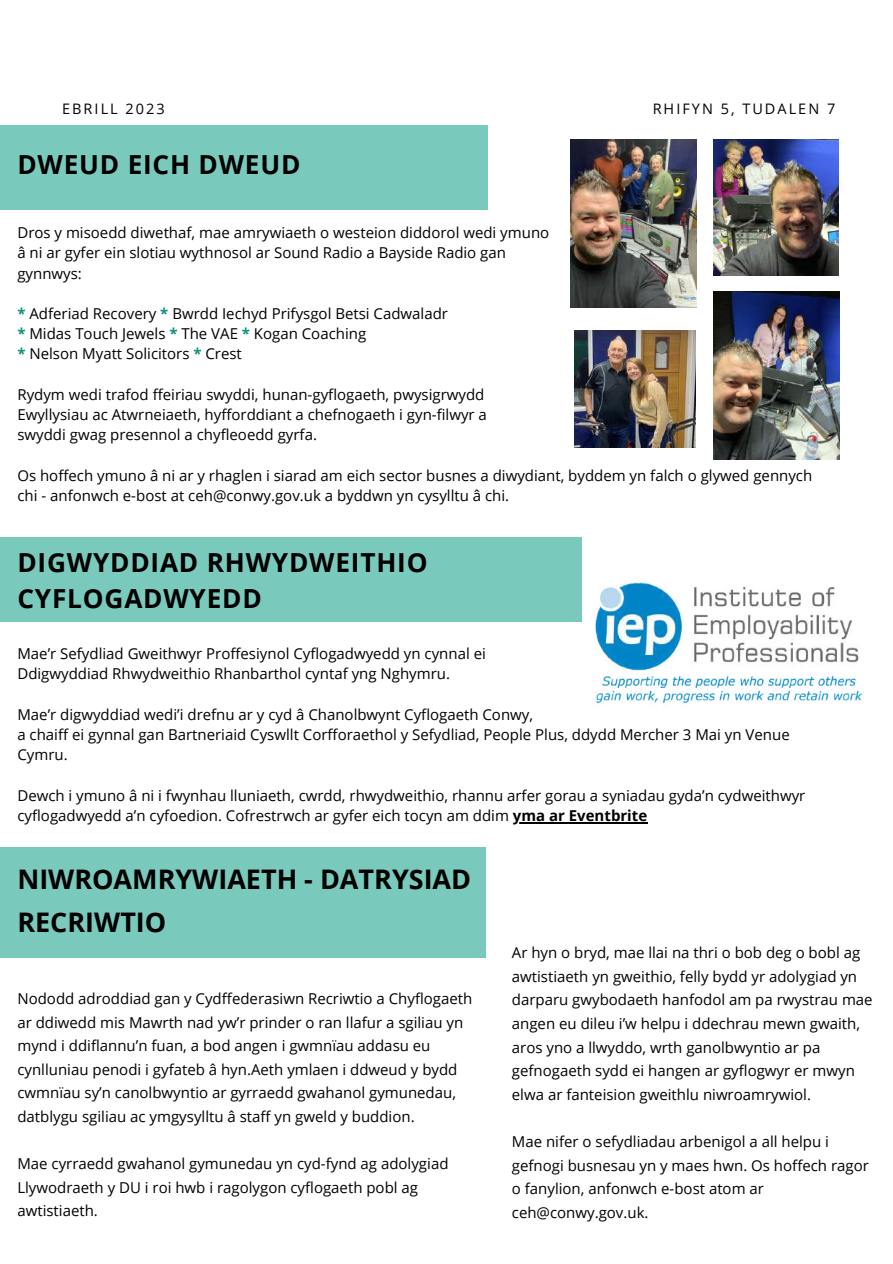
<style>
.page{position:relative;width:893px;height:1264px;background:#fff}
.page>*{position:absolute;margin:0;border:0;box-sizing:border-box;transform-origin:0 0}
.t1{font:700 27px/42.8px "Open Sans";color:#000}
.t2{font:700 26.25px/36px "Open Sans";letter-spacing:.03em;color:#000}
.t3{font:15px/23.5px "Open Sans";color:#000}
.t4{font:14.4px "Open Sans";letter-spacing:.14em;color:#000}
.s1{font-weight:700;color:#0f8f7d}
.s2{font-weight:700}
</style>
<div class="page">
<div style="left:0;top:125px;width:487px;height:85px;background:#79cabd"></div>
<div style="left:0;top:847px;width:486px;height:110px;background:#79cabd"></div>
<div style="left:0;top:537px;width:582px;height:85px;background:#79cabd"></div>
<img style="left:595px;top:582px;width:269px;height:122px">
<img style="left:713px;top:292px;width:126px;height:167px">
<img style="left:570px;top:140px;width:126px;height:167px">
<img style="left:574px;top:330px;width:121px;height:117px">
<img style="left:713px;top:140px;width:125px;height:136px">
<hr style="left:513px;top:822px;width:134px;height:1px;background:#000">
<p class="t4" style="left:62px;top:98px;width:104px">EBRILL 2023</p>
<p class="t4" style="left:652px;top:98px;width:184px">RHIFYN 5, TUDALEN 7</p>
<h2 class="t2" style="left:17px;top:145px;width:284px">DWEUD EICH DWEUD</h2>
<p class="t3" style="left:17px;top:222px;width:533px;line-height:20.2px">Dros y misoedd diwethaf, mae amrywiaeth o westeion diddorol wedi ymuno â ni ar gyfer ein slotiau wythnosol ar Sound Radio a Bayside Radio gan gynnwys:</p>
<p class="t3" style="left:17px;top:303px;width:432px;line-height:20.2px"><span class="s1">*</span> Adferiad Recovery <span class="s1">*</span> Bwrdd Iechyd Prifysgol Betsi Cadwaladr <span class="s1">*</span> Midas Touch Jewels <span class="s1">*</span> The VAE <span class="s1">*</span> Kogan Coaching<br><span class="s1">*</span> Nelson Myatt Solicitors <span class="s1">*</span> Crest</p>
<p class="t3" style="left:17px;top:384px;width:471px;line-height:20.2px">Rydym wedi trafod ffeiriau swyddi, hunan-gyflogaeth, pwysigrwydd<br>Ewyllysiau ac Atwrneiaeth, hyfforddiant a chefnogaeth i gyn-filwyr a swyddi gwag presennol a chyfleoedd gyrfa.</p>
<p class="t3" style="left:17px;top:465px;width:796px;line-height:20.2px">Os hoffech ymuno â ni ar y rhaglen i siarad am eich sector busnes a diwydiant, byddem yn falch o glywed gennych chi - anfonwch e-bost at ceh@conwy.gov.uk a byddwn yn cysylltu â chi.</p>
<h2 class="t2" style="left:17px;top:544px;width:411px">DIGWYDDIAD RHWYDWEITHIO<br>CYFLOGADWYEDD</h2>
<p class="t3" style="left:17px;top:643px;width:470px;line-height:20.2px">Mae’r Sefydliad Gweithwyr Proffesiynol Cyflogadwyedd yn cynnal ei<br>Ddigwyddiad Rhwydweithio Rhanbarthol cyntaf yng Nghymru.</p>
<p class="t3" style="left:17px;top:703px;width:773px;line-height:20.2px">Mae’r digwyddiad wedi’i drefnu ar y cyd â Chanolbwynt Cyflogaeth Conwy,<br>a chaiff ei gynnal gan Bartneriaid Cyswllt Corfforaethol y Sefydliad, People Plus, ddydd Mercher 3 Mai yn Venue<br>Cymru.</p>
<p class="t3" style="left:17px;top:784px;width:789px;line-height:20.2px">Dewch i ymuno â ni i fwynhau lluniaeth, cwrdd, rhwydweithio, rhannu arfer gorau a syniadau gyda’n cydweithwyr cyflogadwyedd a’n cyfoedion. Cofrestrwch ar gyfer eich tocyn am ddim <span class="s2">yma ar Eventbrite</span></p>
<h1 class="t1" style="left:17px;top:857px;width:455px">NIWROAMRYWIAETH - DATRYSIAD<br>RECRIWTIO</h1>
<p class="t3" style="left:17px;top:986px;width:456px">Nododd adroddiad gan y Cydffederasiwn Recriwtio a Chyflogaeth ar ddiwedd mis Mawrth nad yw’r prinder o ran llafur a sgiliau yn mynd i ddiflannu’n fuan, a bod angen i gwmnïau addasu eu cynlluniau penodi i gyfateb â hyn.Aeth ymlaen i ddweud y bydd cwmnïau sy’n canolbwyntio ar gyrraedd gwahanol gymunedau, datblygu sgiliau ac ymgysylltu â staff yn gweld y buddion.</p>
<p class="t3" style="left:17px;top:1151px;width:432px">Mae cyrraedd gwahanol gymunedau yn cyd-fynd ag adolygiad<br>Llywodraeth y DU i roi hwb i ragolygon cyflogaeth pobl ag awtistiaeth.</p>
<p class="t3" style="left:512px;top:940px;width:362px">Ar hyn o bryd, mae llai na thri o bob deg o bobl ag awtistiaeth yn gweithio, felly bydd yr adolygiad yn darparu gwybodaeth hanfodol am pa rwystrau mae angen eu dileu i’w helpu i ddechrau mewn gwaith, aros yno a llwyddo, wrth ganolbwyntio ar pa gefnogaeth sydd ei hangen ar gyflogwyr er mwyn elwa ar fanteision gweithlu niwroamrywiol.</p>
<p class="t3" style="left:512px;top:1129px;width:358px">Mae nifer o sefydliadau arbenigol a all helpu i gefnogi busnesau yn y maes hwn. Os hoffech ragor o fanylion, anfonwch e-bost atom ar ceh@conwy.gov.uk.</p>
</div>
